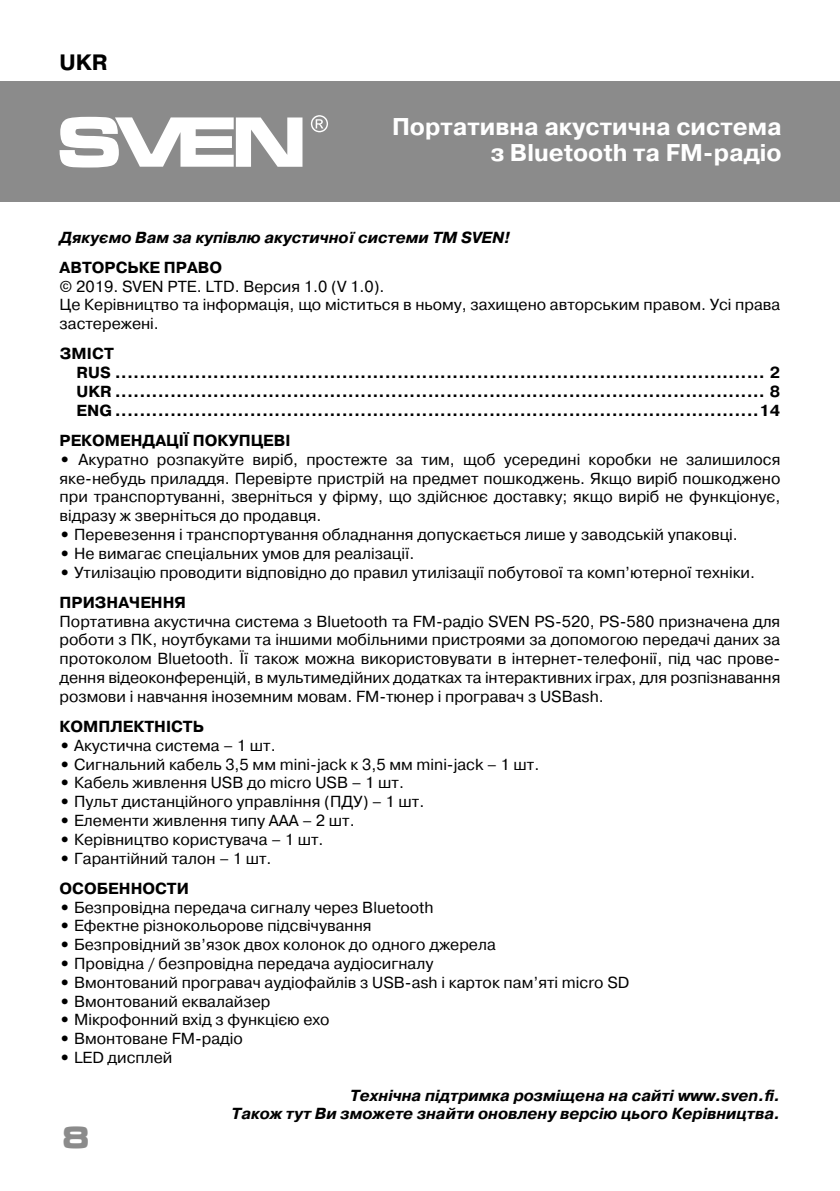
<style>
.page{position:relative;width:840px;height:1191px;background:#fff}
.page>*{position:absolute;margin:0;border:0;box-sizing:border-box;transform-origin:0 0}
.t1{font:700 30px "Micra";color:#8b8b8b}
.t2{font:700 24.2px/26px "Pragmatica";color:#fff;text-align:right}
.t3{font:700 22.2px "Pragmatica";color:#000}
.t4{font:16px/18.8px "Pragmatica";color:#000}
.t5{font:700 16px/18.8px "Pragmatica";color:#000}
.t6{font:italic 700 16px/18.8px "Pragmatica";color:#000;text-align:right}
.s1{font-weight:700}
</style>
<div class="page">
<div style="left:0;top:81px;width:839px;height:121px;background:#8b8b8b"></div>
<svg style="left:60px;top:117px;width:242px;height:50px"></svg>
<svg style="left:311px;top:115px;width:17px;height:17px"></svg>
<h3 class="t3" style="left:60px;top:47px;width:50px">UKR</h3>
<h2 class="t2" style="left:392px;top:114px;width:391px">Портативна акустична система з Bluetooth та FM-радіо</h2>
<p class="t6" style="left:60px;top:228px;width:452px">Дякуємо Вам за купівлю акустичної системи ТМ SVEN!</p>
<p class="t5" style="left:60px;top:258px;width:164px">АВТОРСЬКЕ ПРАВО</p>
<p class="t4" style="left:60px;top:277px;width:722px">© 2019. SVEN PTE. LTD. Версия 1.0 (V 1.0).<br>Це Керівництво та інформація, що міститься в ньому, захищено авторським правом. Усі права застережені.</p>
<p class="t5" style="left:77px;top:344px;width:704px;text-indent:-17px">ЗМІСТ<br>RUS .......................................................................................................... 2<br>UKR .......................................................................................................... 8<br>ENG .........................................................................................................14</p>
<p class="t5" style="left:60px;top:431px;width:232px">РЕКОМЕНДАЦІЇ ПОКУПЦЕВІ</p>
<p class="t4" style="left:60px;top:450px;width:722px;text-align:justify"><span class="s1">•</span> Акуратно розпакуйте виріб, простежте за тим, щоб усередині коробки не залишилося яке-небудь приладдя. Перевірте пристрій на предмет пошкоджень. Якщо виріб пошкоджено при транспортуванні, зверніться у фірму, що здійснює доставку; якщо виріб не функціонує, відразу ж зверніться до продавця.</p>
<p class="t4" style="left:60px;top:525px;width:679px"><span class="s1">•</span> Перевезення і транспортування обладнання допускається лише у заводській упаковці.</p>
<p class="t4" style="left:60px;top:544px;width:356px"><span class="s1">•</span> Не вимагає спеціальних умов для реалізації.</p>
<p class="t4" style="left:60px;top:557px;width:696px;line-height:30.2px"><span class="s1">•</span> Утилізацію проводити відповідно до правил утилізації побутової та комп’ютерної техніки.<br><span class="s1">ПРИЗНАЧЕННЯ</span></p>
<p class="t4" style="left:60px;top:612px;width:722px;text-align:justify">Портативна акустична система з Bluetooth та FM-радіо SVEN PS-520, PS-580 призначена для роботи з ПК, ноутбуками та іншими мобільними пристроями за допомогою передачі даних за протоколом Bluetooth. Її також можна використовувати в інтернет-телефонії, під час прове&shy;дення відеоконференцій, в мультимедійних додатках та інтерактивних іграх, для розпізнавання розмови і навчання іноземним мовам. FM-тюнер і програвач з USBash.</p>
<p class="t5" style="left:60px;top:717px;width:146px">КОМПЛЕКТНІСТЬ</p>
<p class="t4" style="left:60px;top:736px;width:217px"><span class="s1">•</span> Акустична система – 1 шт.</p>
<p class="t4" style="left:60px;top:755px;width:481px"><span class="s1">•</span> Сигнальний кабель 3,5 мм mini-jack к 3,5 мм mini-jack – 1 шт.</p>
<p class="t4" style="left:60px;top:773px;width:346px"><span class="s1">•</span> Кабель живлення USB до micro USB – 1 шт.</p>
<p class="t4" style="left:60px;top:792px;width:366px"><span class="s1">•</span> Пульт дистанційного управління (ПДУ) – 1 шт.</p>
<p class="t4" style="left:60px;top:811px;width:296px"><span class="s1">•</span> Елементи живлення типу ААА – 2 шт.</p>
<p class="t4" style="left:60px;top:830px;width:265px"><span class="s1">•</span> Керівництво користувача – 1 шт.</p>
<p class="t4" style="left:60px;top:843px;width:213px;line-height:30.2px"><span class="s1">•</span> Гарантійний талон – 1 шт.<br><span class="s1">ОСОБЕННОСТИ</span></p>
<p class="t4" style="left:60px;top:898px;width:375px"><span class="s1">•</span> Безпровідна передача сигналу через Bluetooth</p>
<p class="t4" style="left:60px;top:916px;width:313px"><span class="s1">•</span> Ефектне різнокольорове підсвічування</p>
<p class="t4" style="left:60px;top:935px;width:437px"><span class="s1">•</span> Безпровідний зв’язок двох колонок до одного джерела</p>
<p class="t4" style="left:60px;top:954px;width:375px"><span class="s1">•</span> Провідна / безпровідна передача аудіосигналу</p>
<p class="t4" style="left:60px;top:973px;width:571px"><span class="s1">•</span> Вмонтований програвач аудіофайлів з USB-ash і карток пам’яті micro SD</p>
<p class="t4" style="left:60px;top:992px;width:212px"><span class="s1">•</span> Вмонтований еквалайзер</p>
<p class="t4" style="left:60px;top:1010px;width:271px"><span class="s1">•</span> Мікрофонний вхід з функцією ехо</p>
<p class="t4" style="left:60px;top:1029px;width:185px"><span class="s1">•</span> Вмонтоване FM-радіо</p>
<p class="t4" style="left:60px;top:1048px;width:114px"><span class="s1">•</span> LED дисплей</p>
<p class="t6" style="left:231px;top:1086px;width:550px">Технічна підтримка розміщена на сайті www.sven.fi.<br>Також тут Ви зможете знайти оновлену версію цього Керівництва.</p>
<h1 class="t1" style="left:61px;top:1121px;width:32px">8</h1>
</div>
